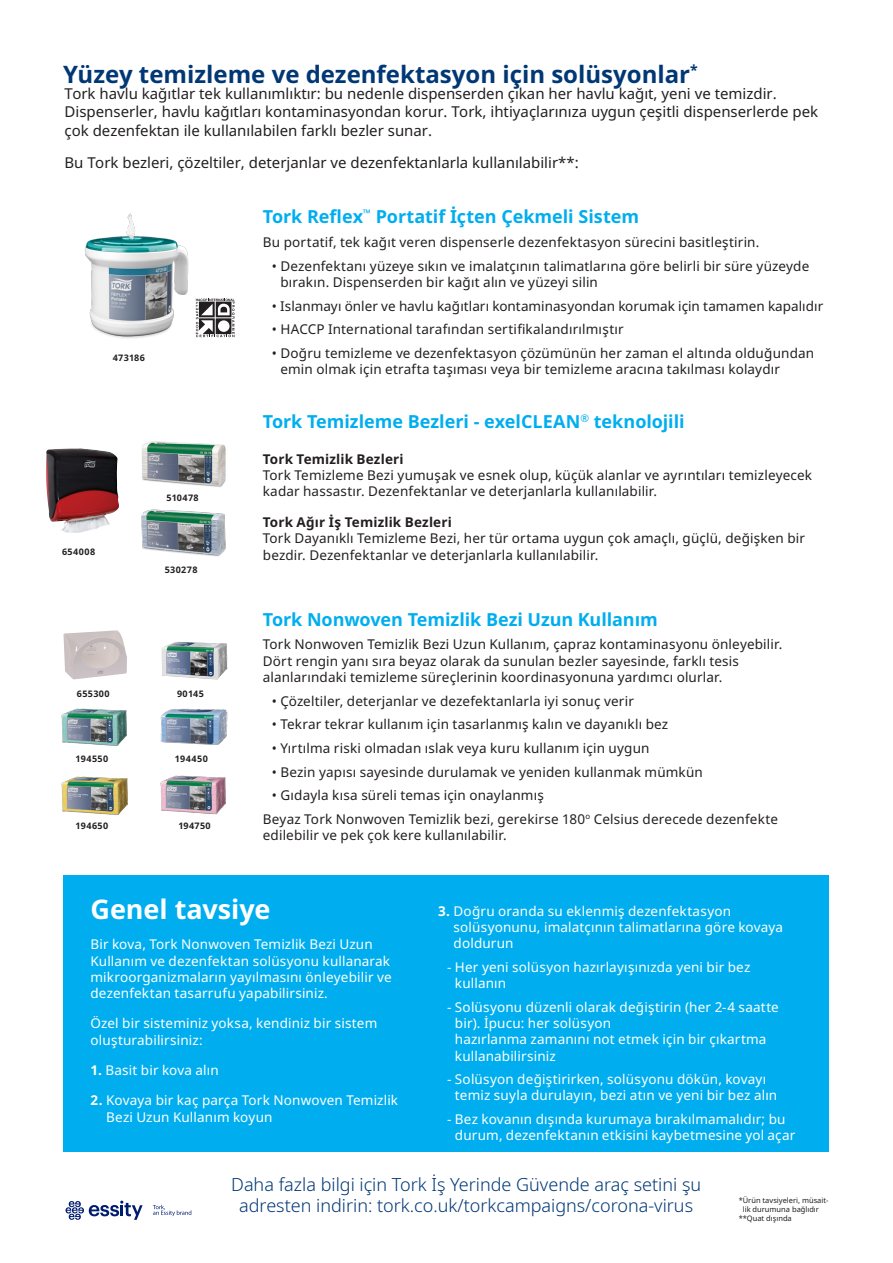
<style>
.page{position:relative;width:893px;height:1263px;background:#fff}
.page>*{position:absolute;margin:0;border:0;box-sizing:border-box;transform-origin:0 0}
.Subhead_5__Trends{font:700 27px "Noto Sans";color:#fff}
.t1{font:700 24px "Noto Sans";color:#013775}
.Subhead_5__Trends-2{font:700 18px "Noto Sans";letter-spacing:-.005em;color:#00aeef}
.t2{font:300 18px/21.6px "Noto Sans";color:#013775;text-align:center}
.Body{font:15px/18.8px "Noto Sans";color:#231f20}
.Subhead_5__Trends-3{font:13.5px/16.2px "Noto Sans";letter-spacing:.01em;color:#231f20}
.Subhead_5__Trends-4{font:13.5px/16.2px "Noto Sans";letter-spacing:.01em;color:#fff}
.Subhead_5__Trends-5{font:700 13.5px "Noto Sans";letter-spacing:.01em;color:#231f20}
.Subhead_5__Trends-6{font:700 9px "Noto Sans";letter-spacing:.045em;color:#231f20}
.t3{font:7.5px/9px "Noto Sans";color:#231f20}
.s1{font-weight:700}
</style>
<div class="page">
<div style="left:64px;top:875px;width:765px;height:276px;background:#00aeef"></div>
<svg style="left:66px;top:1200px;width:77px;height:20px"></svg>
<svg style="left:153px;top:1205px;width:38px;height:11px"></svg>
<img style="left:85px;top:213px;width:122px;height:125px">
<img style="left:161px;top:642px;width:66px;height:37px">
<img style="left:142px;top:441px;width:84px;height:46px">
<img style="left:141px;top:509px;width:85px;height:48px">
<svg style="left:196px;top:299px;width:39px;height:38px"></svg>
<img style="left:62px;top:708px;width:64px;height:38px">
<img style="left:62px;top:776px;width:65px;height:39px">
<img style="left:160px;top:708px;width:68px;height:37px">
<img style="left:160px;top:775px;width:66px;height:40px">
<img style="left:46px;top:448px;width:73px;height:85px">
<img style="left:63px;top:630px;width:64px;height:50px">
<p class="t1" style="left:63px;top:57px;width:636px">Yüzey temizleme ve dezenfektasyon için solüsyonlar<sup>*</sup></p>
<p class="Body" style="left:65px;top:84px;width:755px">Tork havlu kağıtlar tek kullanımlıktır: bu nedenle dispenserden çıkan her havlu kağıt, yeni ve temizdir.<br>Dispenserler, havlu kağıtları kontaminasyondan korur. Tork, ihtiyaçlarınıza uygun çeşitli dispenserlerde pek çok dezenfektan ile kullanılabilen farklı bezler sunar.</p>
<p class="Body" style="left:65px;top:153px;width:516px">Bu Tork bezleri, çözeltiler, deterjanlar ve dezenfektanlarla kullanılabilir**:</p>
<p class="Subhead_5__Trends-6" style="left:113px;top:351px;width:34px">473186</p>
<p class="Subhead_5__Trends-6" style="left:62px;top:545px;width:35px">654008</p>
<p class="Subhead_5__Trends-6" style="left:77px;top:687px;width:34px">655300</p>
<p class="Subhead_5__Trends-6" style="left:76px;top:752px;width:34px">194550</p>
<p class="Subhead_5__Trends-6" style="left:167px;top:491px;width:34px">510478</p>
<p class="Subhead_5__Trends-6" style="left:165px;top:563px;width:34px">530278</p>
<p class="Subhead_5__Trends-6" style="left:177px;top:687px;width:29px">90145</p>
<p class="Subhead_5__Trends-6" style="left:175px;top:753px;width:34px">194450</p>
<p class="Subhead_5__Trends-6" style="left:76px;top:820px;width:34px">194650</p>
<p class="Subhead_5__Trends-6" style="left:178px;top:820px;width:34px">194750</p>
<p class="Subhead_5__Trends-2" style="left:263px;top:204px;width:378px">Tork Reflex<sup>™</sup> Portatif İçten Çekmeli Sistem</p>
<p class="Subhead_5__Trends-3" style="left:263px;top:234px;width:498px">Bu portatif, tek kağıt veren dispenserle dezenfektasyon sürecini basitleştirin.</p>
<p class="Subhead_5__Trends-3" style="left:280px;top:257px;width:530px;text-indent:-9px">• Dezenfektanı yüzeye sıkın ve imalatçının talimatlarına göre belirli bir süre yüzeyde bırakın. Dispenserden bir kağıt alın ve yüzeyi silin</p>
<p class="Subhead_5__Trends-3" style="left:272px;top:297px;width:553px">• Islanmayı önler ve havlu kağıtları kontaminasyondan korumak için tamamen kapalıdır</p>
<p class="Subhead_5__Trends-3" style="left:272px;top:321px;width:353px">• HACCP International tarafından sertifikalandırılmıştır</p>
<p class="Subhead_5__Trends-3" style="left:280px;top:344px;width:535px;text-indent:-9px">• Doğru temizleme ve dezenfektasyon çözümünün her zaman el altında olduğundan emin olmak için etrafta taşıması veya bir temizleme aracına takılması kolaydır</p>
<p class="Subhead_5__Trends-2" style="left:263px;top:409px;width:423px">Tork Temizleme Bezleri - exelCLEAN<sup>®</sup> teknolojili</p>
<p class="Subhead_5__Trends-5" style="left:263px;top:449px;width:142px">Tork Temizlik Bezleri</p>
<p class="Subhead_5__Trends-3" style="left:263px;top:467px;width:551px">Tork Temizleme Bezi yumuşak ve esnek olup, küçük alanlar ve ayrıntıları temizleyecek kadar hassastır. Dezenfektanlar ve deterjanlarla kullanılabilir.</p>
<p class="Subhead_5__Trends-5" style="left:263px;top:513px;width:190px">Tork Ağır İş Temizlik Bezleri</p>
<p class="Subhead_5__Trends-3" style="left:263px;top:530px;width:544px">Tork Dayanıklı Temizleme Bezi, her tür ortama uygun çok amaçlı, güçlü, değişken bir bezdir. Dezenfektanlar ve deterjanlarla kullanılabilir.</p>
<p class="Subhead_5__Trends-2" style="left:263px;top:607px;width:397px">Tork Nonwoven Temizlik Bezi Uzun Kullanım</p>
<p class="Subhead_5__Trends-3" style="left:263px;top:636px;width:521px">Tork Nonwoven Temizlik Bezi Uzun Kullanım, çapraz kontaminasyonu önleyebilir.<br>Dört rengin yanı sıra beyaz olarak da sunulan bezler sayesinde, farklı tesis alanlarındaki temizleme süreçlerinin koordinasyonuna yardımcı olurlar.</p>
<p class="Subhead_5__Trends-3" style="left:272px;top:692px;width:364px">• Çözeltiler, deterjanlar ve dezefektanlarla iyi sonuç verir</p>
<p class="Subhead_5__Trends-3" style="left:272px;top:716px;width:398px">• Tekrar tekrar kullanım için tasarlanmış kalın ve dayanıklı bez</p>
<p class="Subhead_5__Trends-3" style="left:272px;top:739px;width:379px">• Yırtılma riski olmadan ıslak veya kuru kullanım için uygun</p>
<p class="Subhead_5__Trends-3" style="left:272px;top:763px;width:432px">• Bezin yapısı sayesinde durulamak ve yeniden kullanmak mümkün</p>
<p class="Subhead_5__Trends-3" style="left:272px;top:787px;width:274px">• Gıdayla kısa süreli temas için onaylanmış</p>
<p class="Subhead_5__Trends-3" style="left:263px;top:810px;width:517px">Beyaz Tork Nonwoven Temizlik bezi, gerekirse 180<sup>o</sup> Celsius derecede dezenfekte edilebilir ve pek çok kere kullanılabilir.</p>
<p class="Subhead_5__Trends" style="left:90px;top:890px;width:182px">Genel tavsiye</p>
<p class="Subhead_5__Trends-4" style="left:90px;top:936px;width:303px">Bir kova, Tork Nonwoven Temizlik Bezi Uzun Kullanım ve dezenfektan solüsyonu kullanarak mikroorganizmaların yayılmasını önleyebilir ve dezenfektan tasarrufu yapabilirsiniz.</p>
<p class="Subhead_5__Trends-4" style="left:90px;top:1015px;width:288px">Özel bir sisteminiz yoksa, kendiniz bir sistem oluşturabilirsiniz:</p>
<p class="Subhead_5__Trends-4" style="left:90px;top:1062px;width:130px"><span class="s1">1.</span> Basit bir kova alın</p>
<p class="Subhead_5__Trends-4" style="left:106px;top:1092px;width:293px;text-indent:-16px"><span class="s1">2.</span> Kovaya bir kaç parça Tork Nonwoven Temizlik<br>Bezi Uzun Kullanım koyun</p>
<p class="Subhead_5__Trends-4" style="left:454px;top:903px;width:331px;text-indent:-15px"><span class="s1">3.</span> Doğru oranda su eklenmiş dezenfektasyon solüsyonunu, imalatçının talimatlarına göre kovaya doldurun</p>
<p class="Subhead_5__Trends-4" style="left:455px;top:959px;width:297px;text-indent:-8px">- Her yeni solüsyon hazırlayışınızda yeni bir bez kullanın</p>
<p class="Subhead_5__Trends-4" style="left:455px;top:998px;width:325px;text-indent:-8px">- Solüsyonu düzenli olarak değiştirin (her 2-4 saatte bir). İpucu: her solüsyon<br>hazırlanma zamanını not etmek için bir çıkartma kullanabilirsiniz</p>
<p class="Subhead_5__Trends-4" style="left:455px;top:1071px;width:324px;text-indent:-8px">- Solüsyon değiştirirken, solüsyonu dökün, kovayı temiz suyla durulayın, bezi atın ve yeni bir bez alın</p>
<p class="Subhead_5__Trends-4" style="left:455px;top:1111px;width:342px;text-indent:-8px">- Bez kovanın dışında kurumaya bırakılmamalıdır; bu durum, dezenfektanın etkisini kaybetmesine yol açar</p>
<p class="t2" style="left:231px;top:1174px;width:471px">Daha fazla bilgi için Tork İş Yerinde Güvende araç setini şu adresten indirin: tork.co.uk/torkcampaigns/corona-virus</p>
<p class="t3" style="left:743px;top:1195px;width:87px;text-indent:-4px">*Ürün tavsiyeleri, müsait&shy;lik durumuna bağlıdır</p>
<p class="t3" style="left:739px;top:1213px;width:55px">**Quat dışında</p>
</div>
